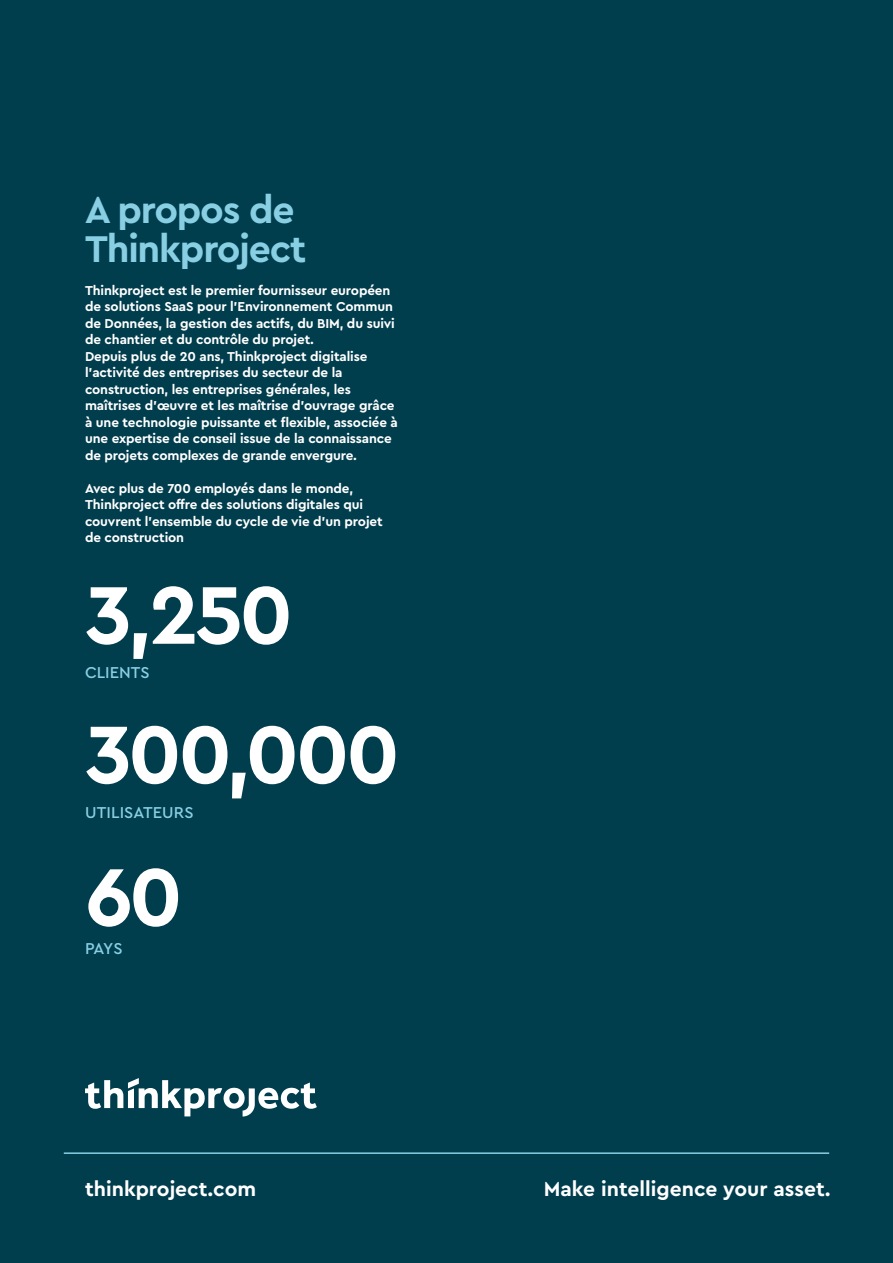
<style>
.page{position:relative;width:893px;height:1263px;background:#003d4d}
.page>*{position:absolute;margin:0;border:0;box-sizing:border-box;transform-origin:0 0}
.t1{font:700 85.5px "Cera Pro";letter-spacing:-.045em;color:#fff}
.t2{font:700 39px/39px "Cera Pro";letter-spacing:-.03em;color:#89cfe4}
.t3{font:700 21px "Cera Pro";color:#fff}
.t4{font:500 16.5px "Cera Pro";color:#89cfe4}
.t5{font:700 13.5px/16.5px "Cera Pro";letter-spacing:-.01em;color:#fff}
</style>
<div class="page">
<hr style="left:64px;top:1152px;width:765px;height:2px;background:#89cfe4">
<svg style="left:85px;top:1078px;width:232px;height:38px"></svg>
<h2 class="t2" style="left:85px;top:189px;width:223px">A propos de<br>Thinkproject</h2>
<p class="t5" style="left:85px;top:282px;width:314px">Thinkproject est le premier fournisseur européen de solutions SaaS pour l’Environnement Commun de Données, la gestion des actifs, du BIM, du suivi de chantier et du contrôle du projet.<br>Depuis plus de 20 ans, Thinkproject digitalise l’activité des entreprises du secteur de la construction, les entreprises générales, les maîtrises d’œuvre et les maîtrise d’ouvrage grâce à une technologie puissante et flexible, associée à une expertise de conseil issue de la connaissance de projets complexes de grande envergure.</p>
<p class="t5" style="left:85px;top:479px;width:299px">Avec plus de 700 employés dans le monde, Thinkproject offre des solutions digitales qui couvrent l’ensemble du cycle de vie d’un projet de construction</p>
<h1 class="t1" style="left:85px;top:558px;width:210px">3,250</h1>
<p class="t4" style="left:85px;top:662px;width:66px">CLIENTS</p>
<h1 class="t1" style="left:85px;top:698px;width:316px">300,000</h1>
<p class="t4" style="left:85px;top:801px;width:110px">UTILISATEURS</p>
<h1 class="t1" style="left:85px;top:840px;width:99px">60</h1>
<p class="t4" style="left:85px;top:938px;width:39px">PAYS</p>
<h3 class="t3" style="left:85px;top:1175px;width:173px">thinkproject.com</h3>
<h3 class="t3" style="left:544px;top:1175px;width:288px">Make intelligence your asset.</h3>
</div>
